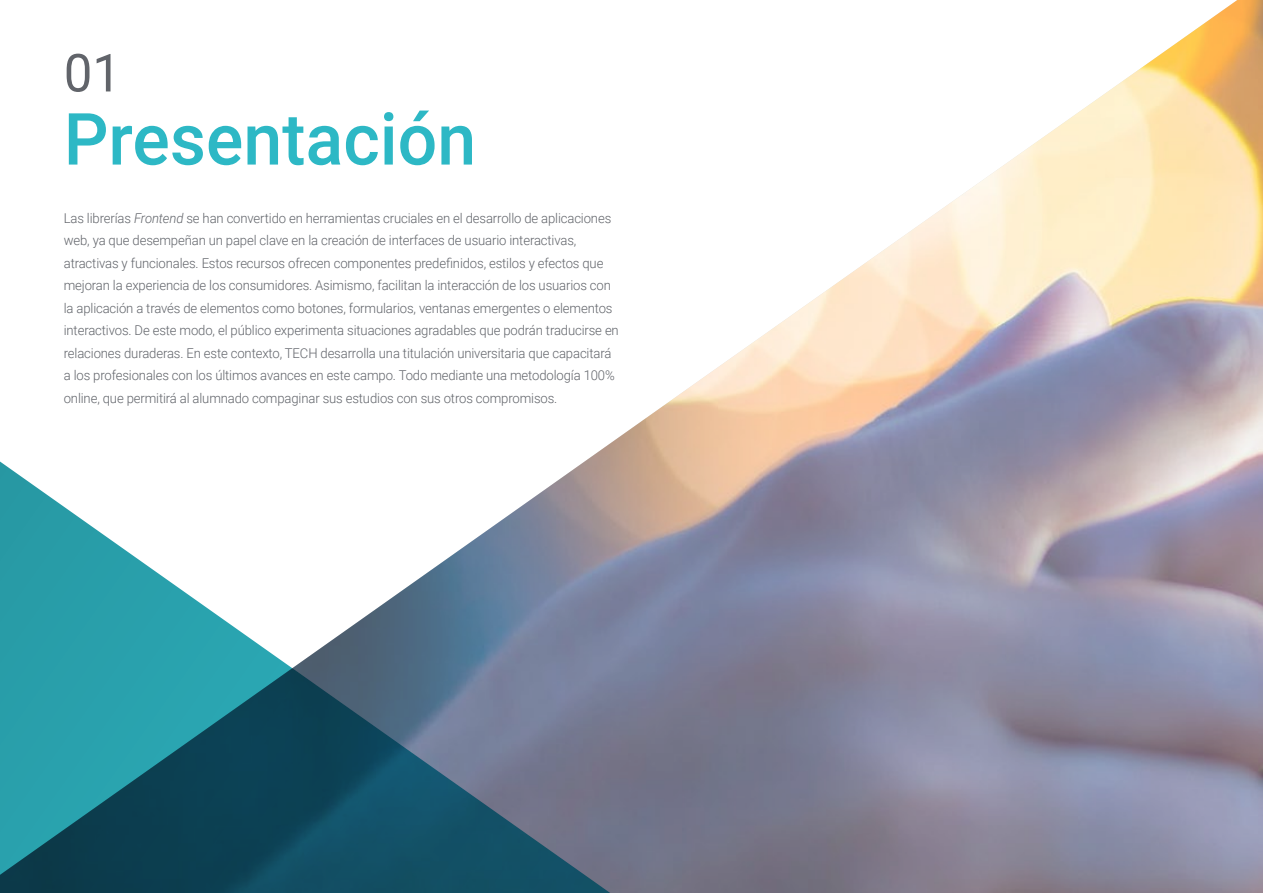
<style>
.page{position:relative;width:1263px;height:893px;background:#fff}
.page>*{position:absolute;margin:0;border:0;box-sizing:border-box;transform-origin:0 0}
.t1{font:500 72px "Roboto";color:#2db8c5}
.t2{font:52.5px "Roboto";color:#61646a}
.t3{font:300 13.5px/22.5px "Roboto";letter-spacing:-.01em;color:#61646a}
.s1{font-style:italic}
</style>
<div class="page">
<img style="left:607px;top:0;width:656px;height:893px">
<svg style="left:0;top:446px;width:640px;height:447px"></svg>
<h2 class="t2" style="left:64px;top:36px;width:59px">01</h2>
<h1 class="t1" style="left:64px;top:89px;width:414px">Presentación</h1>
<p class="t3" style="left:64px;top:206px;width:556px">Las librerías <span class="s1">Frontend</span> se han convertido en herramientas cruciales en el desarrollo de aplicaciones web, ya que desempeñan un papel clave en la creación de interfaces de usuario interactivas, atractivas y funcionales. Estos recursos ofrecen componentes predefinidos, estilos y efectos que mejoran la experiencia de los consumidores. Asimismo, facilitan la interacción de los usuarios con la aplicación a través de elementos como botones, formularios, ventanas emergentes o elementos interactivos. De este modo, el público experimenta situaciones agradables que podrán traducirse en relaciones duraderas. En este contexto, TECH desarrolla una titulación universitaria que capacitará a los profesionales con los últimos avances en este campo. Todo mediante una metodología 100% online, que permitirá al alumnado compaginar sus estudios con sus otros compromisos.</p>
</div>
